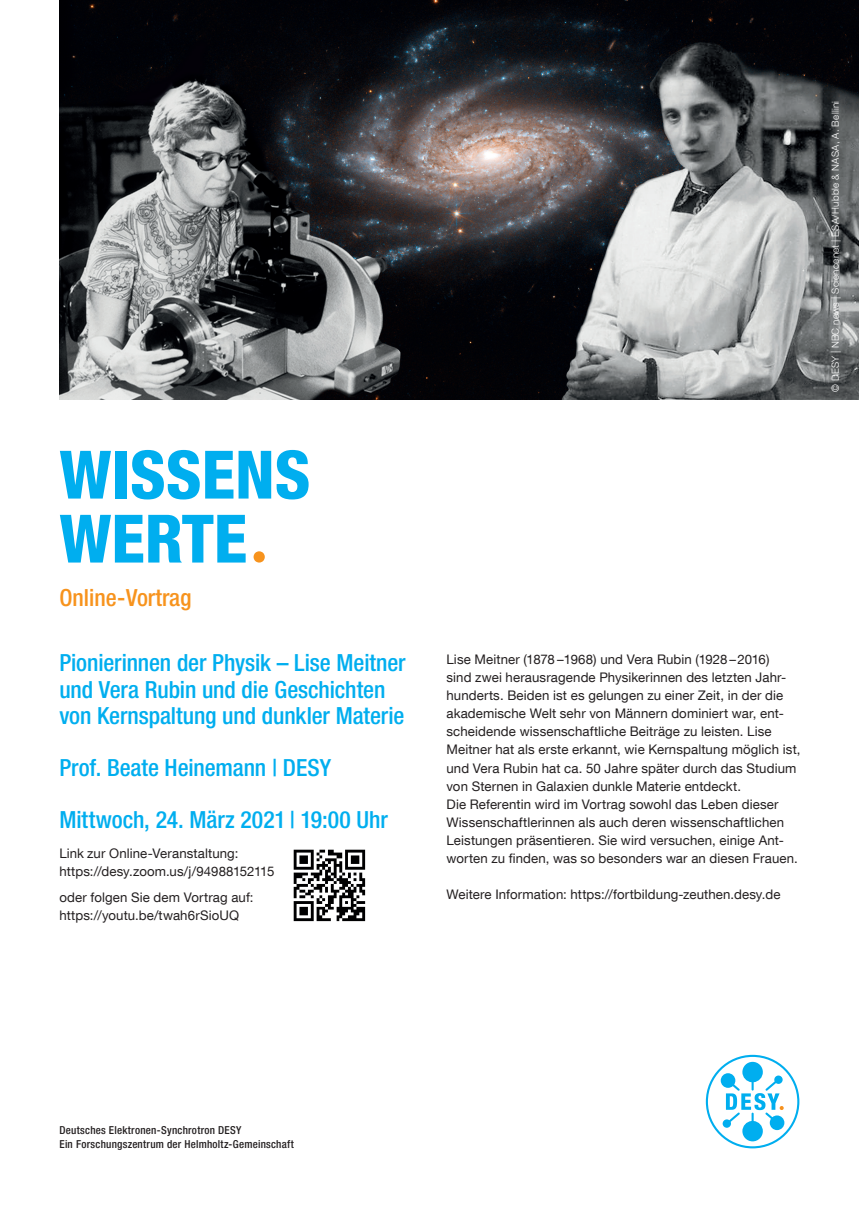
<style>
.page{position:relative;width:859px;height:1208px;background:#fff}
.page>*{position:absolute;margin:0;border:0;box-sizing:border-box;transform-origin:0 0}
.t1{font:66.8px/64px "Desy Neue Helvetica 87 Cond H";color:#00aeef}
.t2{font:23.6px/26.2px "Desy Neue Helvetica 67 Cond M";letter-spacing:-.005em;color:#00aeef}
.t3{font:23.6px "Desy Neue Helvetica 67 Cond M";color:#f7931d}
.t4{font:13.2px/18.1px "Desy Neue Helvetica 55 Roman";letter-spacing:.01em;color:#231f20}
.t5{font:11px/14.8px "Desy Neue Helvetica 67 Cond M";letter-spacing:.02em;color:#231f20}
.t6{font:300 9.7px "Desy Neue Helvetica 45";letter-spacing:.03em;color:#fff}
.s1{color:#f7931d}
</style>
<div class="page">
<svg style="left:706px;top:1054px;width:93px;height:94px"></svg>
<img style="left:60px;top:0;width:799px;height:400px">
<img style="left:293px;top:849px;width:73px;height:73px">
<h1 class="t1" style="left:59px;top:442px;width:253px">WISSENS<br>WERTE<span class="s1">ª</span></h1>
<h2 class="t3" style="left:59px;top:583px;width:134px">Online-Vortrag</h2>
<h2 class="t2" style="left:59px;top:649px;width:348px">Pionierinnen der Physik – Lise Meitner und Vera Rubin und die Geschichten von Kernspaltung und dunkler Materie</h2>
<h2 class="t2" style="left:59px;top:754px;width:273px">Prof. Beate Heinemann | DESY</h2>
<h2 class="t2" style="left:59px;top:806px;width:330px">Mittwoch, 24. März 2021 | 19:00 Uhr</h2>
<p class="t4" style="left:59px;top:844px;width:216px">Link zur Online-Veranstaltung: https://desy.zoom.us/j/94988152115</p>
<p class="t4" style="left:59px;top:888px;width:196px">oder folgen Sie dem Vortrag auf: https://youtu.be/twah6rSioUQ</p>
<p class="t6" style="left:830px;top:392px;width:293px;rotate:-90deg">© DESY | NBC news | Sciencenet | ESA/Hubble &amp; NASA, A. Bellini</p>
<p class="t4" style="left:446px;top:650px;width:356px">Lise Meitner (1878 –1968) und Vera Rubin (1928 –2016)<br>sind zwei herausragende Physikerinnen des letzten Jahr&shy;hunderts. Beiden ist es gelungen zu einer Zeit, in der die akademische Welt sehr von Männern dominiert war, ent&shy;scheidende wissenschaftliche Beiträge zu leisten. Lise Meitner hat als erste erkannt, wie Kernspaltung möglich ist, und Vera Rubin hat ca. 50 Jahre später durch das Studium von Sternen in Galaxien dunkle Materie entdeckt.<br>Die Referentin wird im Vortrag sowohl das Leben dieser Wissenschaftlerinnen als auch deren wissenschaftlichen Leistungen präsentieren. Sie wird versuchen, einige Ant&shy;worten zu finden, was so besonders war an diesen Frauen.</p>
<p class="t4" style="left:446px;top:885px;width:335px">Weitere Information: https://fortbildung-zeuthen.desy.de</p>
<p class="t5" style="left:60px;top:1122px;width:236px">Deutsches Elektronen-Synchrotron DESY<br>Ein Forschungszentrum der Helmholtz-Gemeinschaft</p>
</div>
